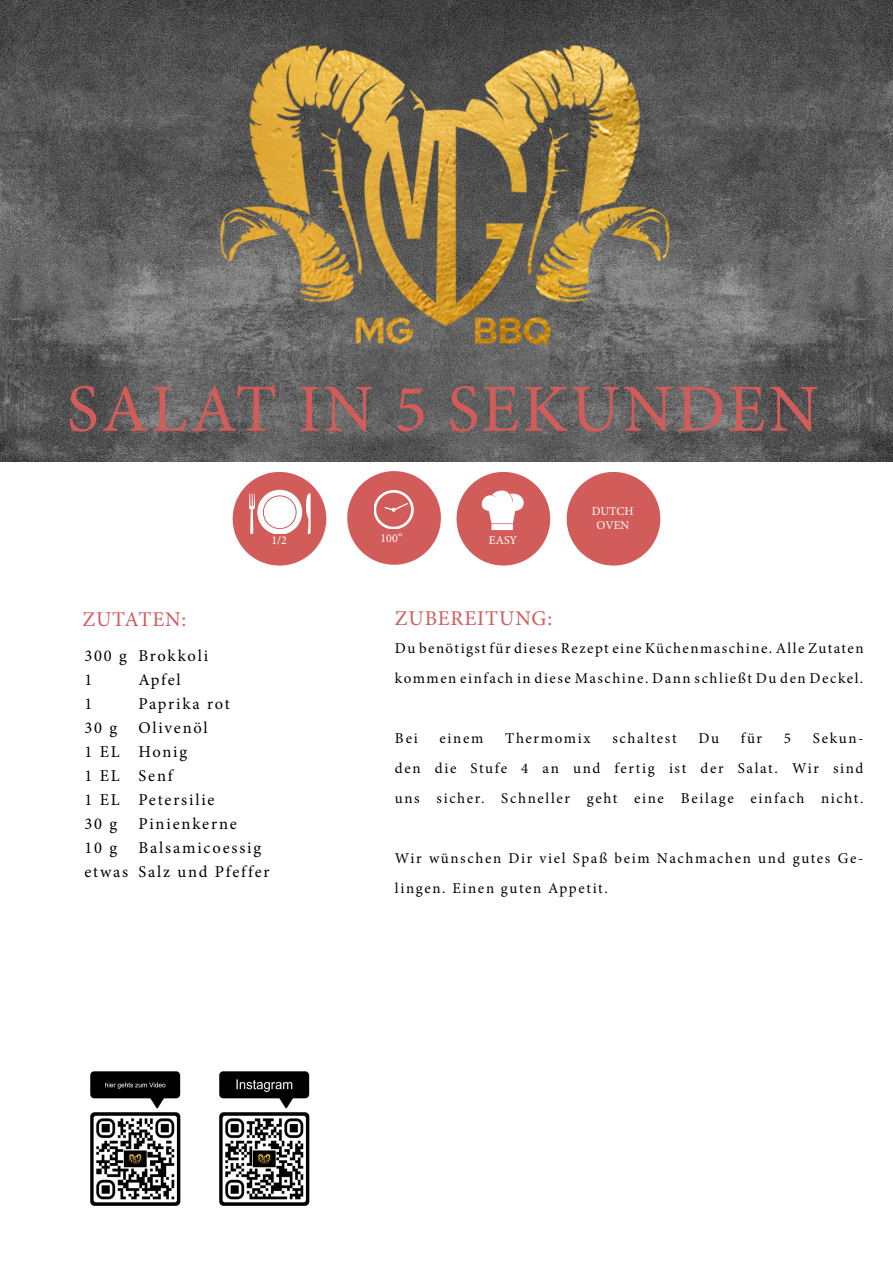
<style>
.page{position:relative;width:893px;height:1263px;background:#fff}
.page>*{position:absolute;margin:0;border:0;box-sizing:border-box;transform-origin:0 0}
.book_-_cover{font:67.5px "Minion Pro";letter-spacing:.04em;color:#d15c5a}
.title_recipe{font:21px "Minion Pro";letter-spacing:.04em;color:#d15c5a}
.ingredients_text{font:16.5px/24px "Minion Pro";letter-spacing:.11em;color:#000}
.FULL_TEXT{font:15px/30px "Minion Pro";letter-spacing:.105em;color:#000}
.instructions{font:12px "Minion Pro";color:#fff}
</style>
<div class="page">
<div style="left:233px;top:472px;width:93px;height:94px;background:#d15c5a;border-radius:50%"></div>
<div style="left:347px;top:471px;width:94px;height:94px;background:#d15c5a;border-radius:50%"></div>
<div style="left:457px;top:472px;width:93px;height:94px;background:#d15c5a;border-radius:50%"></div>
<div style="left:567px;top:472px;width:93px;height:94px;background:#d15c5a;border-radius:50%"></div>
<svg style="left:250px;top:490px;width:61px;height:44px"></svg>
<svg style="left:482px;top:490px;width:42px;height:40px"></svg>
<svg style="left:375px;top:490px;width:39px;height:38px"></svg>
<img style="left:0;top:0;width:893px;height:461px">
<img style="left:90px;top:1071px;width:220px;height:135px">
<p class="book_-_cover" style="left:67px;top:364px;width:753px">SALAT IN 5 SEKUNDEN</p>
<p class="instructions" style="left:592px;top:503px;width:44px">DUTCH</p>
<p class="instructions" style="left:271px;top:532px;width:17px">1/2</p>
<p class="instructions" style="left:380px;top:530px;width:24px">100”</p>
<p class="instructions" style="left:489px;top:532px;width:30px">EASY</p>
<p class="instructions" style="left:597px;top:517px;width:34px">OVEN</p>
<p class="title_recipe" style="left:82px;top:606px;width:105px">ZUTATEN:</p>
<p class="title_recipe" style="left:395px;top:604px;width:159px">ZUBEREITUNG:</p>
<p class="ingredients_text" style="left:84px;top:644px;width:125px">300 g Brokkoli<br>1</p>
<p class="FULL_TEXT" style="left:395px;top:633px;width:470px">Du benötigst für dieses Rezept eine Küchenmaschine. Alle Zutaten kommen einfach in diese Maschine. Dann schließt Du den Deckel.</p>
<p class="ingredients_text" style="left:138px;top:668px;width:44px">Apfel</p>
<p class="ingredients_text" style="left:84px;top:692px;width:9px">1</p>
<p class="ingredients_text" style="left:138px;top:692px;width:93px">Paprika rot</p>
<p class="ingredients_text" style="left:84px;top:716px;width:34px">30 g</p>
<p class="ingredients_text" style="left:84px;top:716px;width:132px;text-indent:54px">Olivenöl<br>1 EL Honig<br>1 EL Senf<br>1 EL Petersilie<br>30 g</p>
<p class="ingredients_text" style="left:138px;top:812px;width:100px">Pinienkerne</p>
<p class="ingredients_text" style="left:84px;top:836px;width:187px;text-indent:54px">Balsamicoessig etwas Salz und Pfeffer</p>
<p class="ingredients_text" style="left:84px;top:836px;width:34px">10 g</p>
<p class="FULL_TEXT" style="left:395px;top:723px;width:470px;text-align:justify;text-indent:418px">Sekun&shy;den die Stufe 4 an und fertig ist der Salat. Wir sind uns sicher. Schneller geht eine Beilage einfach nicht.</p>
<p class="FULL_TEXT" style="left:395px;top:723px;width:24px">Bei</p>
<p class="FULL_TEXT" style="left:439px;top:723px;width:45px">einem</p>
<p class="FULL_TEXT" style="left:505px;top:723px;width:87px">Thermomix</p>
<p class="FULL_TEXT" style="left:612px;top:723px;width:66px">schaltest</p>
<p class="FULL_TEXT" style="left:698px;top:723px;width:22px">Du</p>
<p class="FULL_TEXT" style="left:741px;top:723px;width:23px">für</p>
<p class="FULL_TEXT" style="left:784px;top:723px;width:9px">5</p>
<p class="FULL_TEXT" style="left:395px;top:843px;width:470px">Wir wünschen Dir viel Spaß beim Nachmachen und gutes Ge&shy;lingen. Einen guten Appetit.</p>
</div>
